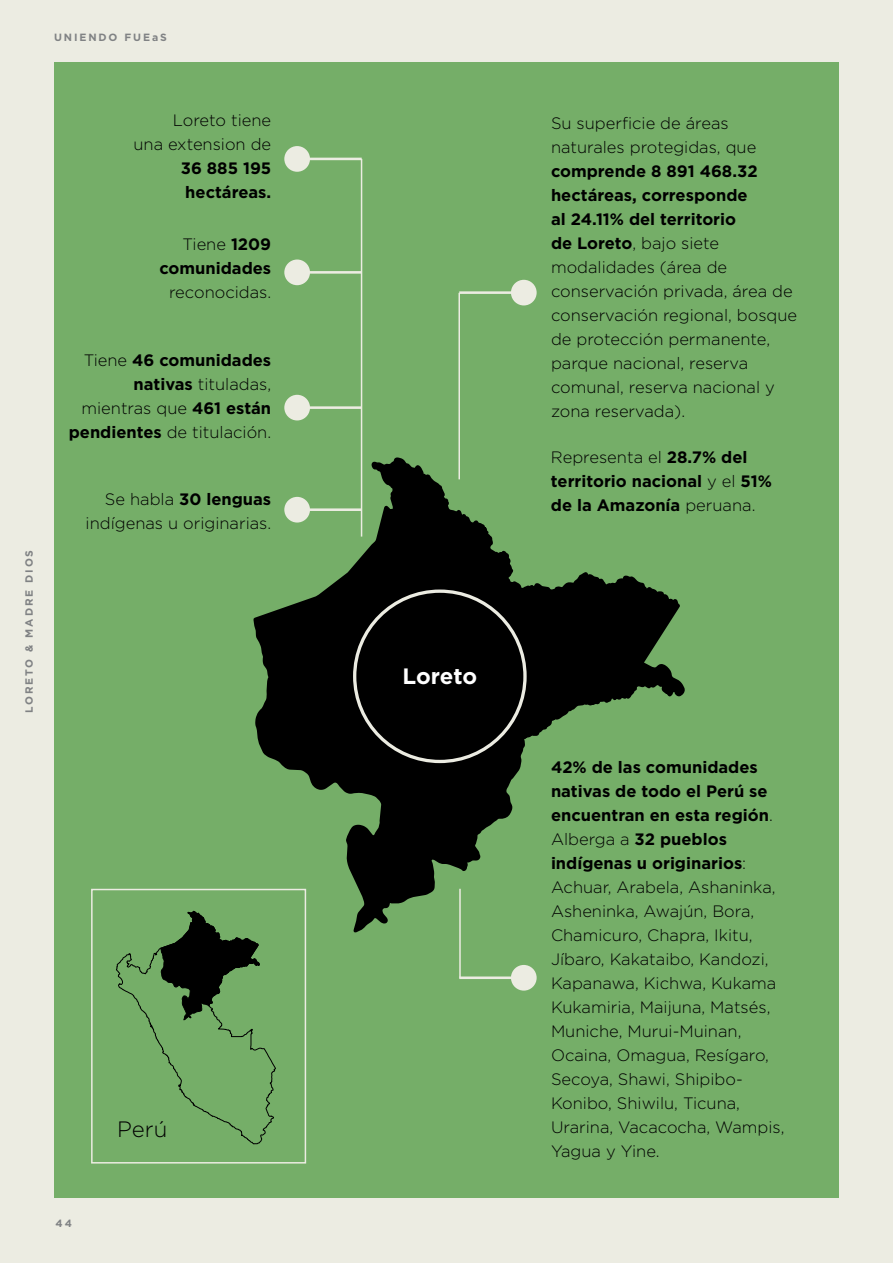
<style>
.page{position:relative;width:893px;height:1263px;background:#ecece2}
.page>*{position:absolute;margin:0;border:0;box-sizing:border-box;transform-origin:0 0}
.t1{font:700 22.2px "Gotham";letter-spacing:-.01em;color:#fff}
.t2{font:300 22.2px "Gotham";color:#000}
.t3{font:300 16.5px/24px "Gotham";color:#000;text-align:right}
.t4{font:700 16.5px/24px "Gotham";color:#000}
.t5{font:700 10.5px "Gotham";letter-spacing:.18em;color:#808284}
.s1{font-weight:300}
.s2{font-weight:700}
</style>
<div class="page">
<div style="left:54px;top:63px;width:785px;height:1135px;background:#75ae68"></div>
<svg style="left:252px;top:456px;width:433px;height:481px"></svg>
<div style="left:284px;top:146px;width:26px;height:26px;background:#ecece2;border-radius:12px"></div>
<div style="left:284px;top:259px;width:26px;height:26px;background:#ecece2;border-radius:12px"></div>
<div style="left:284px;top:395px;width:26px;height:25px;background:#ecece2;border-radius:12px"></div>
<div style="left:511px;top:965px;width:26px;height:25px;background:#ecece2;border-radius:12px"></div>
<div style="left:284px;top:497px;width:26px;height:25px;background:#ecece2;border-radius:12px"></div>
<div style="left:91px;top:889px;width:215px;height:274px;border:2px solid #ecece2"></div>
<svg style="left:116px;top:910px;width:161px;height:235px"></svg>
<div style="left:511px;top:280px;width:26px;height:25px;background:#ecece2;border-radius:12px"></div>
<hr style="left:458px;top:293px;width:2px;height:186px;background:#ecece2">
<hr style="left:459px;top:889px;width:2px;height:89px;background:#ecece2">
<hr style="left:361px;top:159px;width:1px;height:378px;background:#ecece2">
<p class="t5" style="left:54px;top:30px;width:114px">UNIENDO FUEaS</p>
<p class="t5" style="left:22px;top:713px;width:165px;rotate:-90deg">LORETO &amp; MADRE DIOS</p>
<p class="t3" style="left:133px;top:108px;width:139px">Loreto tiene<br>una extension de</p>
<p class="t4" style="left:181px;top:156px;width:92px">36 885 195 hectáreas.</p>
<p class="t4" style="left:159px;top:232px;width:113px;text-align:right"><span class="s1">Tiene</span> 1209 comunidades</p>
<p class="t3" style="left:169px;top:280px;width:104px">reconocidas.</p>
<p class="t3" style="left:69px;top:348px;width:204px">Tiene <span class="s2">46 comunidades nativas</span> tituladas, mientras que <span class="s2">461 están pendientes</span> de titulación.</p>
<p class="t3" style="left:86px;top:487px;width:187px">Se habla <span class="s2">30 lenguas </span>indígenas u originarias.</p>
<p class="t5" style="left:56px;top:1216px;width:18px">44</p>
<h1 class="t2" style="left:117px;top:1117px;width:52px">Perú</h1>
<h1 class="t1" style="left:403px;top:661px;width:76px">Loreto</h1>
<p class="t3" style="left:551px;top:111px;width:207px;text-align:left">Su superficie de áreas naturales protegidas, que</p>
<p class="t3" style="left:551px;top:159px;width:248px;text-align:left"><span class="s2">comprende 8 891 468.32 hectáreas, corresponde<br>al 24.11% del territorio<br>de Loreto</span>, bajo siete modalidades (área de conservación privada, área de conservación regional, bosque de protección permanente, parque nacional, reserva comunal, reserva nacional y zona reservada).</p>
<p class="t4" style="left:551px;top:445px;width:223px"><span class="s1">Representa el</span> 28.7% del territorio nacional <span class="s1">y el</span> 51% de la Amazonía <span class="s1">peruana.</span></p>
<p class="t3" style="left:551px;top:755px;width:235px;text-align:left"><span class="s2">42% de las comunidades nativas de todo el Perú se encuentran en esta región</span>.<br>Alberga a <span class="s2">32 pueblos indígenas u originarios</span>:<br>Achuar, Arabela, Ashaninka,<br>Asheninka, Awajún, Bora,<br>Chamicuro, Chapra, Ikitu,<br>Jíbaro, Kakataibo, Kandozi,<br>Kapanawa, Kichwa, Kukama<br>Kukamiria, Maijuna, Matsés,<br>Muniche, Murui-Muinan,<br>Ocaina, Omagua, Resígaro,<br>Secoya, Shawi, Shipibo-<br>Konibo, Shiwilu, Ticuna,<br>Urarina, Vacacocha, Wampis,<br>Yagua y Yine.</p>
</div>
